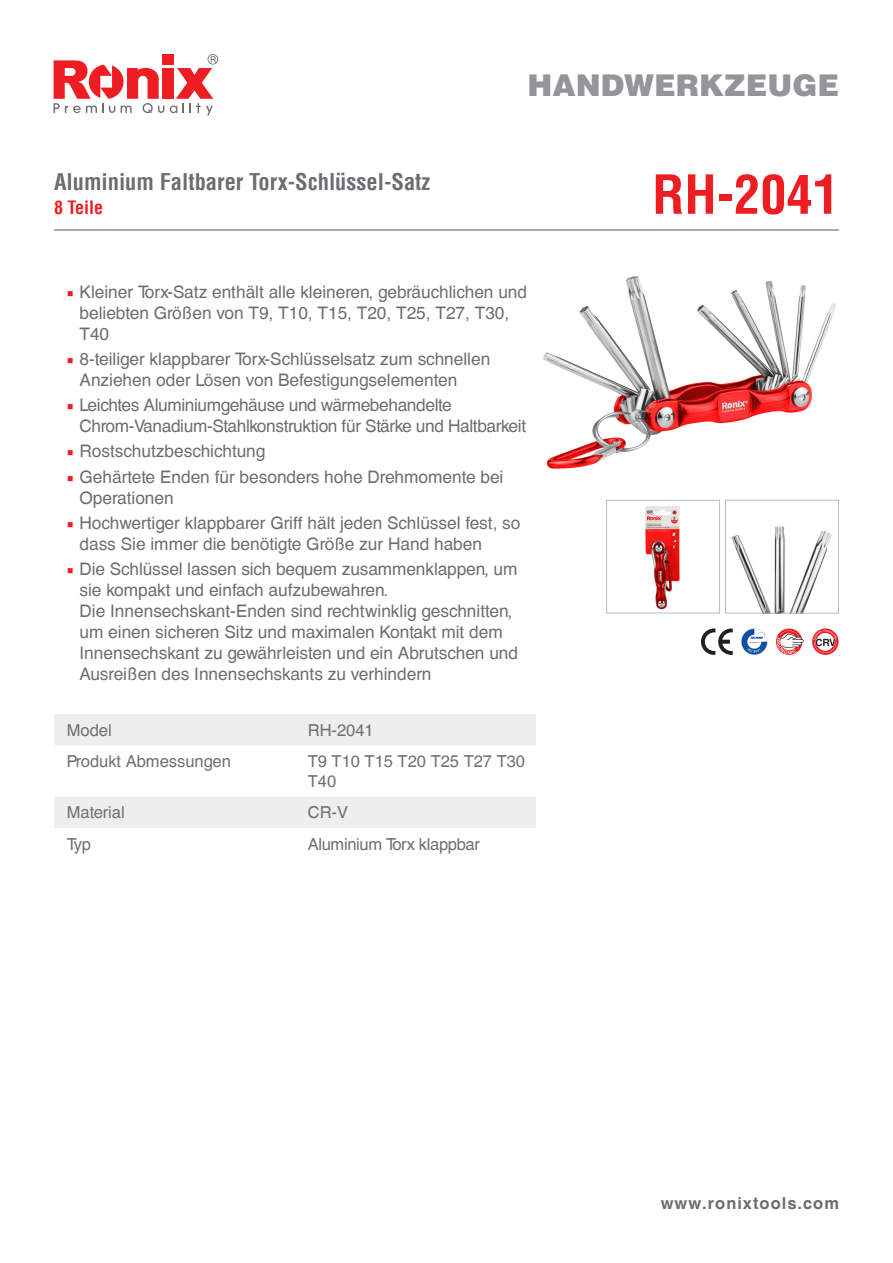
<style>
.page{position:relative;width:893px;height:1263px;background:#fff}
.page>*{position:absolute;margin:0;border:0;box-sizing:border-box;transform-origin:0 0}
.t1{font:700 condensed 52.5px "Helvetica LT";color:#ee1d23}
.t2{font:900 30px "Helvetica LT";color:#939598}
.t3{font:700 condensed 22.5px "Helvetica LT";color:#6c6d70}
.t4{font:700 condensed 18px "Helvetica LT";color:#ee1d23}
.Paragraph_Style_1{font:17.25px/21px "Helvetica CE";color:#6c6d70}
.Paragraph_Style_1-2{font:17.25px/21px "Helvetica CE";letter-spacing:-.02em;color:#6c6d70}
.t5{font:16.5px/19.8px "Helvetica CE";color:#6d6f72}
.t6{font:16.5px "Helvetica CE";letter-spacing:-.02em;color:#6d6f72}
.t7{font:700 16.5px "Helvetica CE";letter-spacing:.06em;color:#6c6d70}
.s1{font-family:"Minion Pro";color:#ee1d23}
</style>
<div class="page">
<svg style="left:170px;top:54px;width:48px;height:61px"></svg>
<div style="left:162px;top:68px;width:11px;height:31px;background:#ee1d23"></div>
<svg style="left:54px;top:60px;width:110px;height:53px"></svg>
<div style="left:162px;top:54px;width:11px;height:11px;background:#ee1d23"></div>
<div style="left:54px;top:714px;width:482px;height:31px;background:#eeeeef"></div>
<div style="left:54px;top:797px;width:482px;height:31px;background:#eeeeef"></div>
<hr style="left:54px;top:229px;width:785px;height:2px;background:#6c6d70">
<img style="left:543px;top:276px;width:293px;height:193px">
<img style="left:645px;top:506px;width:35px;height:104px">
<div style="left:606px;top:500px;width:114px;height:113px;border:1px solid #bcbdc0"></div>
<img style="left:731px;top:526px;width:101px;height:86px">
<div style="left:725px;top:500px;width:114px;height:114px;border:1px solid #bcbdc0"></div>
<svg style="left:701px;top:628px;width:32px;height:27px"></svg>
<svg style="left:741px;top:628px;width:26px;height:27px"></svg>
<svg style="left:776px;top:628px;width:26px;height:27px"></svg>
<svg style="left:776px;top:629px;width:28px;height:25px"></svg>
<svg style="left:812px;top:628px;width:26px;height:27px"></svg>
<svg style="left:814px;top:630px;width:22px;height:23px"></svg>
<p class="t3" style="left:54px;top:167px;width:378px">Aluminium Faltbarer Torx-Schlüssel-Satz</p>
<p class="t4" style="left:54px;top:196px;width:51px">8 Teile</p>
<h2 class="t2" style="left:527px;top:65px;width:313px">HANDWERKZEUGE</h2>
<p class="t1" style="left:652px;top:162px;width:188px">RH-2041</p>
<p class="Paragraph_Style_1" style="left:80px;top:281px;width:449px;text-indent:-13px"><span class="s1">■</span> Kleiner Torx-Satz enthält alle kleineren, gebräuchlichen und beliebten Größen von T9, T10, T15, T20, T25, T27, T30,<br>T40</p>
<p class="Paragraph_Style_1" style="left:80px;top:348px;width:412px;text-indent:-13px"><span class="s1">■</span> 8-teiliger klappbarer Torx-Schlüsselsatz zum schnellen<br>Anziehen oder Lösen von Befestigungselementen</p>
<p class="Paragraph_Style_1-2" style="left:80px;top:395px;width:448px;text-indent:-13px"><span class="s1">■</span> Leichtes Aluminiumgehäuse und wärmebehandelte<br>Chrom-Vanadium-Stahlkonstruktion für Stärke und Haltbarkeit</p>
<p class="Paragraph_Style_1" style="left:67px;top:441px;width:200px"><span class="s1">■</span> Rostschutzbeschichtung</p>
<p class="Paragraph_Style_1" style="left:80px;top:466px;width:425px;text-indent:-13px"><span class="s1">■</span> Gehärtete Enden für besonders hohe Drehmomente bei<br>Operationen</p>
<p class="Paragraph_Style_1" style="left:80px;top:512px;width:442px;text-indent:-13px"><span class="s1">■</span> Hochwertiger klappbarer Griff hält jeden Schlüssel fest, so dass Sie immer die benötigte Größe zur Hand haben</p>
<p class="Paragraph_Style_1" style="left:80px;top:559px;width:440px;text-indent:-13px"><span class="s1">■</span> Die Schlüssel lassen sich bequem zusammenklappen, um sie kompakt und einfach aufzubewahren.</p>
<p class="Paragraph_Style_1" style="left:80px;top:600px;width:440px">Die Innensechskant-Enden sind rechtwinklig geschnitten, um einen sicheren Sitz und maximalen Kontakt mit dem Innensechskant zu gewährleisten und ein Abrutschen und Ausreißen des Innensechskants zu verhindern</p>
<p class="t5" style="left:67px;top:720px;width:46px">Model</p>
<p class="t5" style="left:308px;top:720px;width:68px">RH-2041</p>
<p class="t5" style="left:67px;top:752px;width:166px">Produkt Abmessungen</p>
<p class="t5" style="left:308px;top:752px;width:219px">T9 T10 T15 T20 T25 T27 T30<br>T40</p>
<p class="t5" style="left:67px;top:803px;width:59px">Material</p>
<p class="t5" style="left:308px;top:803px;width:42px">CR-V</p>
<p class="t5" style="left:67px;top:834px;width:26px">Typ</p>
<p class="t6" style="left:308px;top:834px;width:174px">Aluminium Torx klappbar</p>
<p class="t7" style="left:661px;top:1193px;width:180px">www.ronixtools.com</p>
</div>
